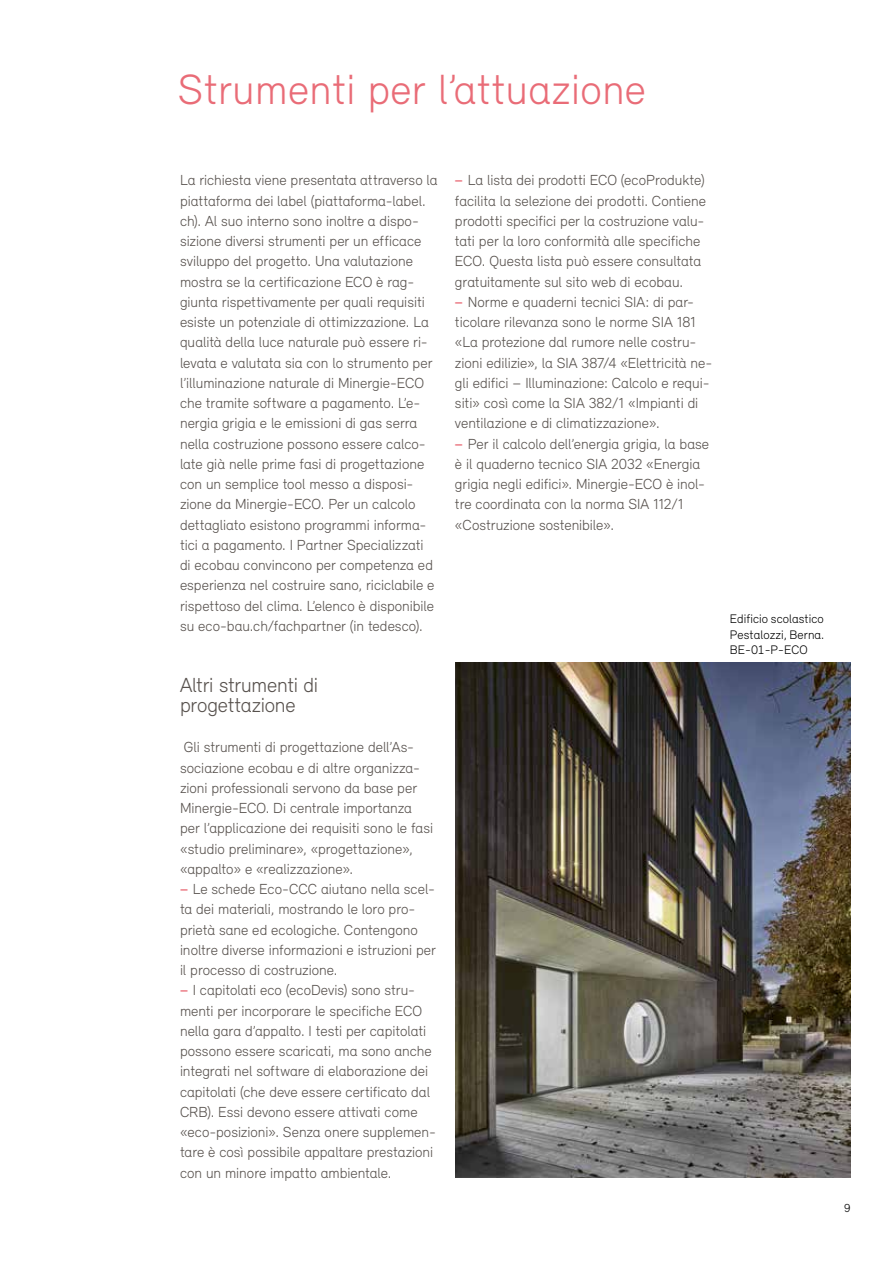
<style>
.page{position:relative;width:893px;height:1263px;background:#fff}
.page>*{position:absolute;margin:0;border:0;box-sizing:border-box;transform-origin:0 0}
.t1{font:300 43.5px "Relevant";letter-spacing:.01em;color:#e96c77}
.t2{font:300 21px/20.2px "Relevant";letter-spacing:-.01em;color:#57514d}
.t3{font:300 15px/20.2px "Relevant";color:#57514d}
.t4{font:300 12.75px/15.3px "Relevant";letter-spacing:.005em;color:#000;text-align:justify}
.t5{font:300 12px "Relevant";color:#000}
.s1{font-weight:500;color:#e96c77}
</style>
<div class="page">
<img style="left:455px;top:663px;width:395px;height:515px">
<h1 class="t1" style="left:178px;top:64px;width:470px">Strumenti per l’attuazione</h1>
<p class="t3" style="left:180px;top:170px;width:259px">La richiesta viene presentata attraverso la piattaforma dei label (piattaforma-label. ch). Al suo interno sono inoltre a dispo&shy;sizione diversi strumenti per un efficace sviluppo del progetto. Una valutazione mostra se la certificazione ECO è rag&shy;giunta rispettivamente per quali requisiti esiste un potenziale di ottimizzazione. La qualità della luce naturale può essere ri&shy;levata e valutata sia con lo strumento per l’illuminazione naturale di Minergie-ECO che tramite software a pagamento. L’e&shy;nergia grigia e le emissioni di gas serra nella costruzione possono essere calco&shy;late già nelle prime fasi di progettazione con un semplice tool messo a disposi&shy;zione da Minergie-ECO. Per un calcolo dettagliato esistono programmi informa&shy;tici a pagamento. I Partner Specializzati di ecobau convincono per competenza ed esperienza nel costruire sano, riciclabile e rispettoso del clima. L’elenco è disponibile su eco-bau.ch/fachpartner (in tedesco).</p>
<h2 class="t2" style="left:180px;top:674px;width:140px">Altri strumenti di progettazione</h2>
<p class="t3" style="left:180px;top:737px;width:257px">Gli strumenti di progettazione dell’As&shy;sociazione ecobau e di altre organizza&shy;zioni professionali servono da base per Minergie-ECO. Di centrale importanza<br>per l’applicazione dei requisiti sono le fasi «studio preliminare», «progettazione», «appalto» e «realizzazione».<br><span class="s1">−</span> Le schede Eco-CCC aiutano nella scel&shy;ta dei materiali, mostrando le loro pro&shy;prietà sane ed ecologiche. Contengono inoltre diverse informazioni e istruzioni per il processo di costruzione.<br><span class="s1">−</span> I capitolati eco (ecoDevis) sono stru&shy;menti per incorporare le specifiche ECO nella gara d’appalto. I testi per capitolati possono essere scaricati, ma sono anche integrati nel software di elaborazione dei capitolati (che deve essere certificato dal CRB). Essi devono essere attivati come «eco-posizioni». Senza onere supplemen&shy;tare è così possibile appaltare prestazioni con un minore impatto ambientale.</p>
<p class="t3" style="left:455px;top:170px;width:259px"><span class="s1">−</span> La lista dei prodotti ECO (ecoProdukte) facilita la selezione dei prodotti. Contiene prodotti specifici per la costruzione valu&shy;tati per la loro conformità alle specifiche ECO. Questa lista può essere consultata gratuitamente sul sito web di ecobau.<br><span class="s1">−</span> Norme e quaderni tecnici SIA: di par&shy;ticolare rilevanza sono le norme SIA 181 «La protezione dal rumore nelle costru&shy;zioni edilizie», la SIA 387/4 «Elettricità ne&shy;gli edifici – Illuminazione: Calcolo e requi&shy;siti» così come la SIA 382/1 «Impianti di ventilazione e di climatizzazione».<br><span class="s1">−</span> Per il calcolo dell’energia grigia, la base è il quaderno tecnico SIA 2032 «Energia grigia negli edifici». Minergie-ECO è inol&shy;tre coordinata con la norma SIA 112/1 «Costruzione sostenibile».</p>
<p class="t4" style="left:730px;top:611px;width:96px">Edificio scolastico Pestalozzi, Berna.<br>BE-01-P-ECO</p>
<p class="t5" style="left:844px;top:1201px;width:8px">9</p>
</div>
